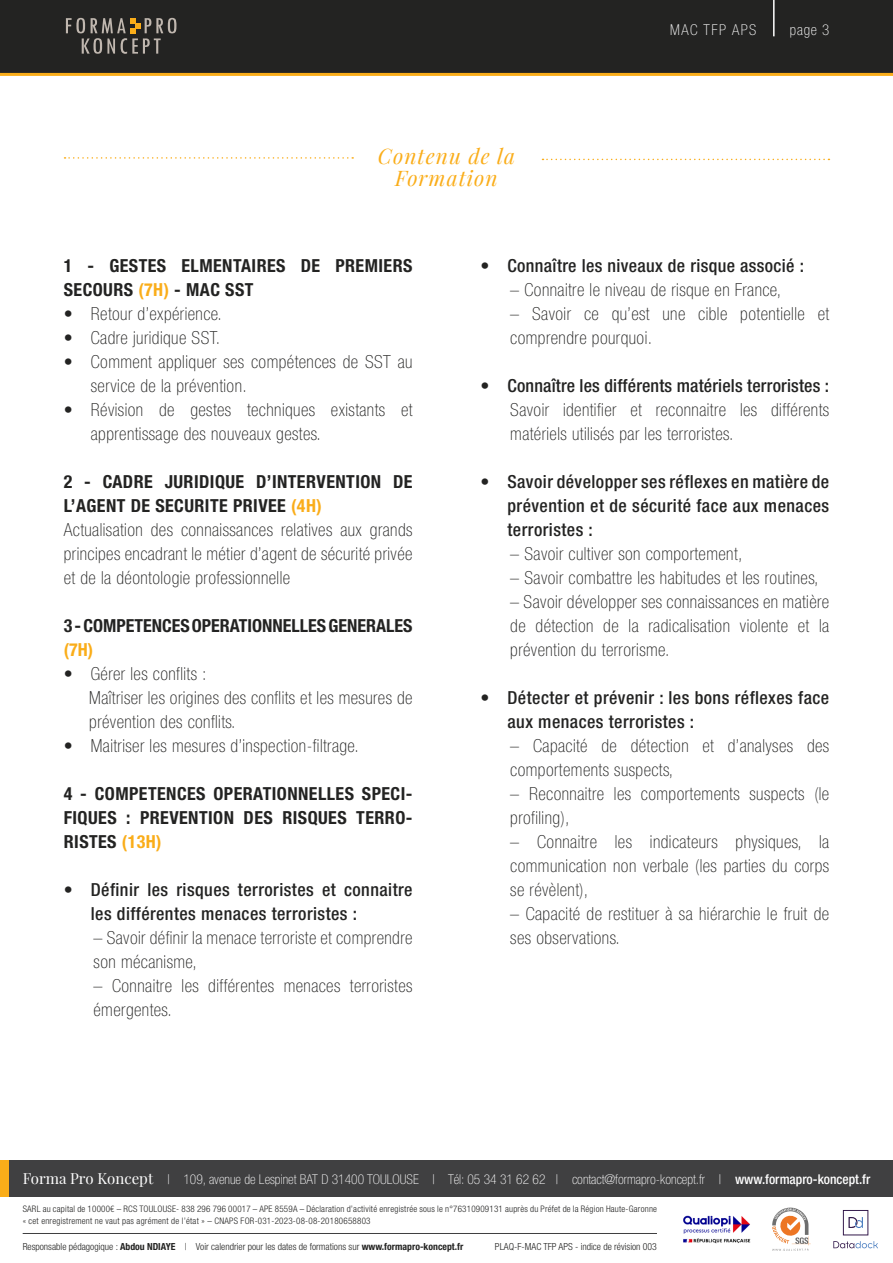
<style>
.page{position:relative;width:893px;height:1263px;background:#fff}
.page>*{position:absolute;margin:0;border:0;box-sizing:border-box;transform-origin:0 0}
.t1{font:italic 21px "Playfair Display";letter-spacing:.05em;color:#faad19}
.t2{font:100 condensed 18px/24px "Helvetica Neue";letter-spacing:.025em;color:#232322}
.t3{font:500 condensed 18px/24px "Helvetica Neue";letter-spacing:.025em;color:#232322}
.t4{font:700 condensed 18px/24px "Helvetica Neue";letter-spacing:.025em;color:#232322}
.t5{font:700 condensed 18px/24px "Helvetica Neue";color:#232322}
.t6{font:100 condensed 15px "Helvetica Neue";letter-spacing:.1em;color:#fff}
.t7{font:100 condensed 13.5px "Helvetica Neue";color:#fff}
.t8{font:300 condensed 9.75px "Helvetica Neue";color:#232322}
.t9{font:300 condensed 9px/12px "Helvetica Neue";letter-spacing:.025em;color:#232322}
.s1{color:#faad19}
.s2{font-family:"Playfair Display";font-weight:400;font-stretch:normal;font-size:15px}
.s3{font-weight:500}
.s4{font-weight:700}
</style>
<div class="page">
<div style="left:0;top:1160px;width:893px;height:36px;background:#404041"></div>
<div style="left:0;top:0;width:893px;height:74px;background:#232322"></div>
<hr style="left:0;top:73px;width:893px;height:3px;background:#faad19">
<svg style="left:66px;top:18px;width:110px;height:36px"></svg>
<hr style="left:773px;top:0;width:2px;height:36px;background:#fff">
<div style="left:0;top:1160px;width:9px;height:36px;background:#faad19"></div>
<hr style="left:23px;top:1233px;width:634px;height:1px;background:#404041">
<svg style="left:833px;top:1241px;width:45px;height:7px"></svg>
<svg style="left:843px;top:1210px;width:25px;height:25px"></svg>
<svg style="left:772px;top:1207px;width:39px;height:44px"></svg>
<img style="left:683px;top:1215px;width:68px;height:29px">
<svg style="left:542px;top:159px;width:287px;height:1px"></svg>
<svg style="left:65px;top:157px;width:288px;height:2px"></svg>
<p class="t1" style="left:378px;top:142px;width:139px">Contenu de la</p>
<p class="t1" style="left:395px;top:165px;width:104px">Formation</p>
<p class="t6" style="left:670px;top:22px;width:88px">MAC TFP APS</p>
<p class="t6" style="left:790px;top:22px;width:41px">page 3</p>
<p class="t4" style="left:64px;top:253px;width:350px">1 - GESTES ELMENTAIRES DE PREMIERS<br>SECOURS <span class="s1">(7H)</span> - MAC SST</p>
<p class="t2" style="left:64px;top:301px;width:160px">• Retour d’expérience.</p>
<p class="t2" style="left:64px;top:325px;width:158px">• Cadre juridique SST.</p>
<p class="t2" style="left:91px;top:349px;width:323px;text-indent:-27px">• Comment appliquer ses compétences de SST au service de la prévention.</p>
<p class="t2" style="left:91px;top:397px;width:323px;text-indent:-27px">• Révision de gestes techniques existants et apprentissage des nouveaux gestes.</p>
<p class="t4" style="left:64px;top:469px;width:350px">2 - CADRE JURIDIQUE D’INTERVENTION DE<br>L’AGENT DE SECURITE PRIVEE <span class="s1">(4H)</span></p>
<p class="t2" style="left:64px;top:517px;width:350px;text-align:justify">Actualisation des connaissances relatives aux grands principes encadrant le métier d’agent de sécurité privée et de la déontologie professionnelle</p>
<p class="t5" style="left:64px;top:613px;width:350px">3 - COMPETENCES OPERATIONNELLES GENERALES <span class="s1">(7H)</span></p>
<p class="t2" style="left:64px;top:661px;width:144px">• Gérer les conflits :</p>
<p class="t2" style="left:89px;top:685px;width:325px">Maîtriser les origines des conflits et les mesures de prévention des conflits.</p>
<p class="t2" style="left:64px;top:733px;width:296px">• Maitriser les mesures d’inspection-filtrage.</p>
<p class="t4" style="left:64px;top:781px;width:350px;text-align:justify">4 - COMPETENCES OPERATIONNELLES SPECI-FIQUES : PREVENTION DES RISQUES TERRO-RISTES <span class="s1">(13H)</span></p>
<p class="t3" style="left:91px;top:877px;width:323px;text-indent:-27px">• Définir les risques terroristes et connaitre les différentes menaces terroristes :</p>
<p class="t2" style="left:94px;top:925px;width:320px">– Savoir définir la menace terroriste et comprendre son mécanisme,</p>
<p class="t2" style="left:94px;top:973px;width:320px">– Connaitre les différentes menaces terroristes émergentes.</p>
<p class="t3" style="left:480px;top:253px;width:325px">• Connaître les niveaux de risque associé :</p>
<p class="t2" style="left:510px;top:278px;width:272px">– Connaitre le niveau de risque en France,</p>
<p class="t2" style="left:510px;top:302px;width:320px">– Savoir ce qu’est une cible potentielle et comprendre pourquoi.</p>
<p class="t3" style="left:480px;top:373px;width:350px">• Connaître les différents matériels terroristes :</p>
<p class="t2" style="left:510px;top:398px;width:320px">Savoir identifier et reconnaitre les différents matériels utilisés par les terroristes.</p>
<p class="t3" style="left:507px;top:469px;width:323px;text-align:justify;text-indent:-27px">• Savoir développer ses réflexes en matière de prévention et de sécurité face aux menaces terroristes :</p>
<p class="t2" style="left:510px;top:542px;width:234px">– Savoir cultiver son comportement,</p>
<p class="t2" style="left:510px;top:566px;width:310px">– Savoir combattre les habitudes et les routines,</p>
<p class="t2" style="left:510px;top:590px;width:320px;text-align:justify">– Savoir développer ses connaissances en matière de détection de la radicalisation violente et la prévention du terrorisme.</p>
<p class="t3" style="left:507px;top:685px;width:323px;text-indent:-27px">• Détecter et prévenir : les bons réflexes face aux menaces terroristes :</p>
<p class="t2" style="left:510px;top:734px;width:320px">– Capacité de détection et d’analyses des comportements suspects,</p>
<p class="t2" style="left:510px;top:782px;width:320px">– Reconnaitre les comportements suspects (le profiling),</p>
<p class="t2" style="left:510px;top:830px;width:320px;text-align:justify">– Connaitre les indicateurs physiques, la communication non verbale (les parties du corps se révèlent),</p>
<p class="t2" style="left:510px;top:902px;width:320px">– Capacité de restituer à sa hiérarchie le fruit de ses observations.</p>
<p class="t7" style="left:23px;top:1171px;width:849px"><span class="s2">Forma Pro Koncept</span> | 109, avenue de Lespinet BAT D 31400 TOULOUSE | Tél: 05 34 31 62 62 | contact@formapro-koncept.fr | <span class="s3">www.formapro-koncept.fr</span></p>
<p class="t9" style="left:23px;top:1203px;width:636px">SARL au capital de 10000€ – RCS TOULOUSE- 838 296 796 00017 – APE 8559A – Déclaration d’activité enregistrée sous le n°76310909131 auprès du Préfet de la Région Haute‑Garonne « cet enregistrement ne vaut pas agrément de l’état » – CNAPS FOR-031-2023-08-08-20180658803</p>
<p class="t8" style="left:23px;top:1241px;width:442px">Responsable pédagogique : <span class="s4">Abdou NDIAYE</span> | Voir calendrier pour les dates de formations sur <span class="s4">www.formapro-koncept.fr</span></p>
<p class="t8" style="left:495px;top:1241px;width:163px">PLAQ-F-MAC TFP APS - indice de révision 003</p>
</div>
